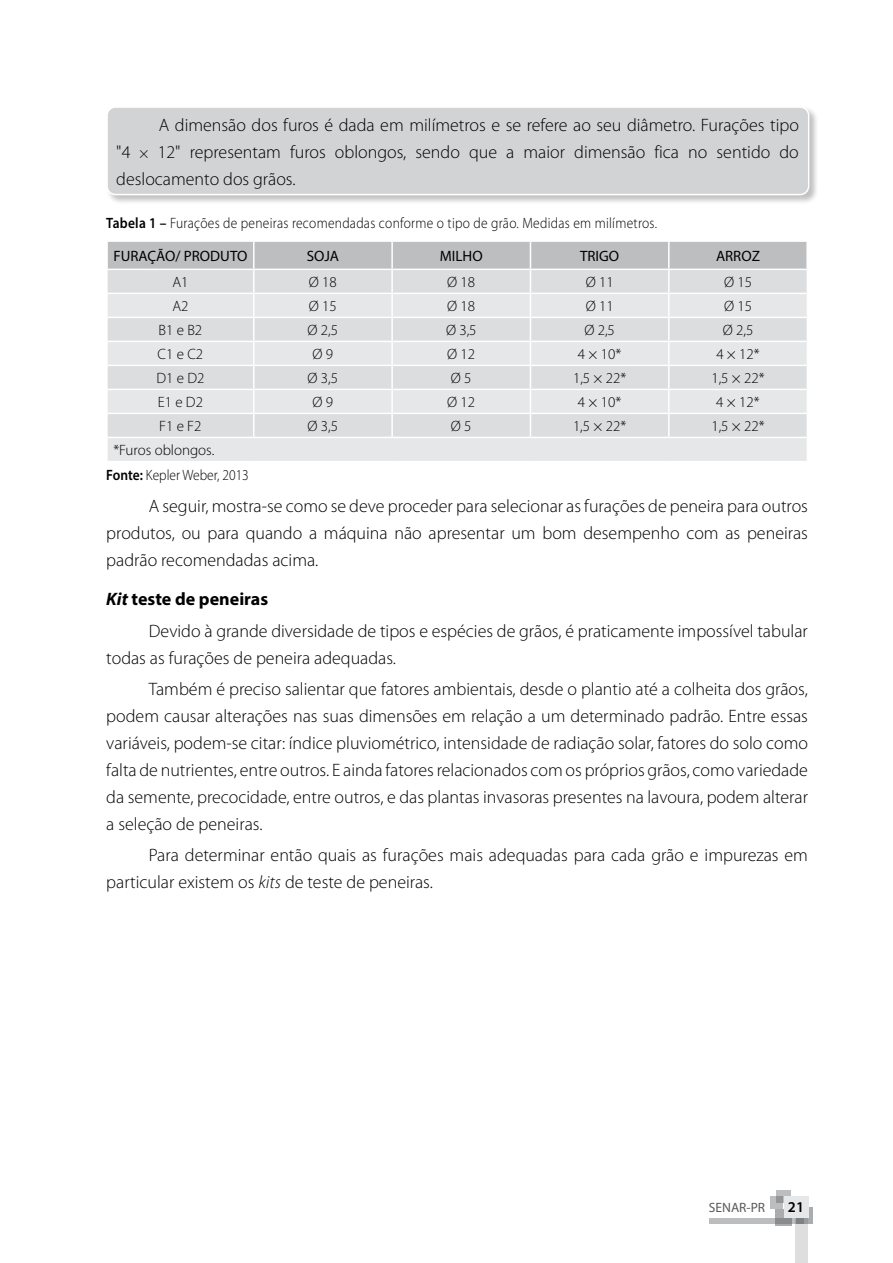
<style>
.page{position:relative;width:893px;height:1263px;background:#fff}
.page>*{position:absolute;margin:0;border:0;box-sizing:border-box;transform-origin:0 0}
.t1{font:300 18px/27px "Myriad Pro";color:#000;text-align:justify}
.t2{font:300 15px/25.2px "Myriad Pro";letter-spacing:.01em;color:#000}
.t3{font:300 15px "Myriad Pro";letter-spacing:.01em;color:#000;scale:.9 1}
.t4{font:15px "Myriad Pro";color:#000}
.t5{font:600 15px "Myriad Pro";color:#000}
.t6{font:13.5px "Myriad Pro";color:#58595b}
.s1{font-size:15px}
.s2{font-weight:600}
.s3{font-weight:700;font-style:italic}
.s4{font-weight:700}
.s5{font-style:italic}
</style>
<div class="page">
<svg style="left:776px;top:1191px;width:15px;height:12px"></svg>
<svg style="left:770px;top:1196px;width:13px;height:12px"></svg>
<svg style="left:808px;top:1207px;width:5px;height:16px"></svg>
<svg style="left:775px;top:1210px;width:17px;height:16px"></svg>
<svg style="left:709px;top:1218px;width:87px;height:5px"></svg>
<svg style="left:796px;top:1218px;width:12px;height:45px"></svg>
<div style="left:784px;top:1197px;width:24px;height:21px;background:#e6e7e8"></div>
<div style="left:106px;top:106px;width:712px;height:99px;background:#000;opacity:.25"></div>
<div style="left:107px;top:107px;width:702px;height:88px;background:#d1d3d4;border-radius:9px"></div>
<div style="left:106px;top:106px;width:703px;height:89px;border:2px solid #fff;border-radius:9px"></div>
<svg style="left:107px;top:242px;width:700px;height:219px;background:#dedfe0"></svg>
<hr style="left:106px;top:242px;width:2px;height:27px;background:#fff">
<hr style="left:806px;top:242px;width:2px;height:27px;background:#fff">
<hr style="left:106px;top:269px;width:148px;height:1px;background:#fff">
<hr style="left:254px;top:269px;width:138px;height:1px;background:#fff">
<hr style="left:392px;top:269px;width:138px;height:1px;background:#fff">
<hr style="left:530px;top:269px;width:139px;height:1px;background:#fff">
<hr style="left:669px;top:269px;width:139px;height:1px;background:#fff">
<p class="t1" style="left:116px;top:112px;width:684px;text-indent:43px">A dimensão dos furos é dada em milímetros e se refere ao seu diâmetro. Furações tipo "4 <span class="s1">×</span> 12" representam furos oblongos, sendo que a maior dimensão fica no sentido do deslocamento dos grãos.</p>
<p class="t3" style="left:106px;top:214px;width:613px"><span class="s2">Tabela 1 –</span> Furações de peneiras recomendadas conforme o tipo de grão. Medidas em milímetros.</p>
<p class="t4" style="left:113px;top:247px;width:135px">FURAÇÃO/ PRODUTO</p>
<p class="t4" style="left:307px;top:247px;width:34px">SOJA</p>
<p class="t4" style="left:440px;top:247px;width:44px">MILHO</p>
<p class="t4" style="left:580px;top:247px;width:41px">TRIGO</p>
<p class="t4" style="left:716px;top:247px;width:45px">ARROZ</p>
<p class="t2" style="left:172px;top:270px;width:18px">A1</p>
<p class="t2" style="left:309px;top:270px;width:29px">Ø 18</p>
<p class="t2" style="left:447px;top:270px;width:29px">Ø 18</p>
<p class="t2" style="left:586px;top:270px;width:29px">Ø 11</p>
<p class="t2" style="left:724px;top:270px;width:29px">Ø 15</p>
<p class="t2" style="left:172px;top:294px;width:18px">A2</p>
<p class="t2" style="left:309px;top:294px;width:29px">Ø 15</p>
<p class="t2" style="left:447px;top:294px;width:29px">Ø 18</p>
<p class="t2" style="left:586px;top:294px;width:29px">Ø 11</p>
<p class="t2" style="left:724px;top:294px;width:29px">Ø 15</p>
<p class="t2" style="left:159px;top:318px;width:45px">B1 e B2</p>
<p class="t2" style="left:308px;top:318px;width:32px">Ø 2,5</p>
<p class="t2" style="left:446px;top:318px;width:32px">Ø 3,5</p>
<p class="t2" style="left:584px;top:318px;width:32px">Ø 2,5</p>
<p class="t2" style="left:723px;top:318px;width:32px">Ø 2,5</p>
<p class="t2" style="left:158px;top:342px;width:47px">C1 e C2</p>
<p class="t2" style="left:313px;top:342px;width:22px">Ø 9</p>
<p class="t2" style="left:447px;top:342px;width:29px">Ø 12</p>
<p class="t2" style="left:578px;top:342px;width:45px">4 × 10*</p>
<p class="t2" style="left:716px;top:342px;width:45px">4 × 12*</p>
<p class="t2" style="left:156px;top:366px;width:49px">D1 e D2</p>
<p class="t2" style="left:308px;top:366px;width:32px">Ø 3,5</p>
<p class="t2" style="left:451px;top:366px;width:22px">Ø 5</p>
<p class="t2" style="left:573px;top:366px;width:55px">1,5 × 22*</p>
<p class="t2" style="left:711px;top:366px;width:55px">1,5 × 22*</p>
<p class="t2" style="left:158px;top:390px;width:47px">E1 e D2</p>
<p class="t2" style="left:313px;top:390px;width:22px">Ø 9</p>
<p class="t2" style="left:447px;top:390px;width:29px">Ø 12</p>
<p class="t2" style="left:578px;top:390px;width:45px">4 × 10*</p>
<p class="t2" style="left:716px;top:390px;width:45px">4 × 12*</p>
<p class="t2" style="left:159px;top:414px;width:44px">F1 e F2</p>
<p class="t2" style="left:308px;top:414px;width:32px">Ø 3,5</p>
<p class="t2" style="left:451px;top:414px;width:22px">Ø 5</p>
<p class="t2" style="left:573px;top:414px;width:55px">1,5 × 22*</p>
<p class="t2" style="left:711px;top:414px;width:55px">1,5 × 22*</p>
<p class="t2" style="left:106px;top:438px;width:144px;text-indent:7px">*Furos oblongos.<br><span class="s2">Fonte:</span> Kepler Weber, 2013</p>
<p class="t1" style="left:106px;top:492px;width:703px;text-indent:43px">A seguir, mostra-se como se deve proceder para selecionar as furações de peneira para outros produtos, ou para quando a máquina não apresentar um bom desempenho com as peneiras padrão recomendadas acima.</p>
<p class="t1" style="left:149px;top:584px;width:661px;line-height:31.2px;text-indent:-43px"><span class="s3">Kit</span> <span class="s4">teste de peneiras<br></span>Devido à grande diversidade de tipos e espécies de grãos, é praticamente impossível tabular</p>
<p class="t1" style="left:149px;top:642px;width:660px;line-height:31.2px;text-indent:-43px">todas as furações de peneira adequadas.<br>Também é preciso salientar que fatores ambientais, desde o plantio até a colheita dos grãos,</p>
<p class="t1" style="left:106px;top:702px;width:703px">podem causar alterações nas suas dimensões em relação a um determinado padrão. Entre essas variáveis, podem-se citar: índice pluviométrico, intensidade de radiação solar, fatores do solo como falta de nutrientes, entre outros. E ainda fatores relacionados com os próprios grãos, como variedade da semente, precocidade, entre outros, e das plantas invasoras presentes na lavoura, podem alterar a seleção de peneiras.</p>
<p class="t1" style="left:106px;top:842px;width:703px;text-indent:43px">Para determinar então quais as furações mais adequadas para cada grão e impurezas em particular existem os <span class="s5">kits</span> de teste de peneiras.</p>
<p class="t6" style="left:709px;top:1199px;width:58px">SENAR-PR</p>
<p class="t5" style="left:788px;top:1198px;width:18px">21</p>
</div>
